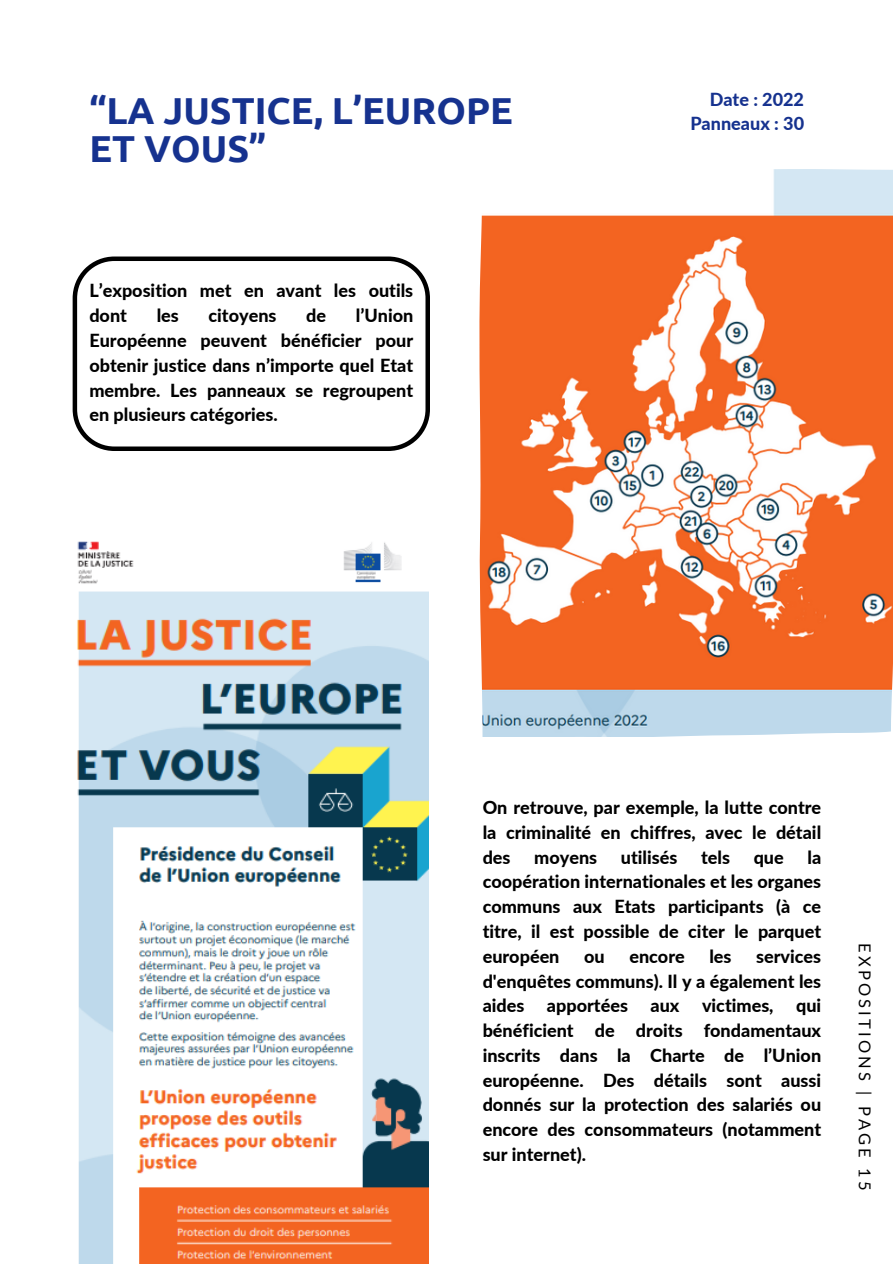
<style>
.page{position:relative;width:893px;height:1264px;background:#fff}
.page>*{position:absolute;margin:0;border:0;box-sizing:border-box;transform-origin:0 0}
.t1{font:700 37.5px/38.2px "Ubuntu";color:#16328f}
.t2{font:800 18px/24.8px "Lato";color:#000;text-align:justify}
.t3{font:800 18px/24.8px "Lato";color:#16328f;text-align:right}
.t4{font:16.5px "Lato";letter-spacing:.19em;color:#000}
</style>
<div class="page">
<svg style="left:73px;top:256px;width:356px;height:195px"></svg>
<img style="left:77px;top:541px;width:352px;height:722px">
<img style="left:479px;top:169px;width:413px;height:567px">
<h1 class="t1" style="left:89px;top:91px;width:425px">“LA JUSTICE, L’EUROPE<br>ET VOUS”</h1>
<p class="t3" style="left:690px;top:86px;width:115px">Date : 2022<br>Panneaux : 30</p>
<p class="t2" style="left:89px;top:278px;width:325px">L’exposition met en avant les outils dont</p>
<p class="t2" style="left:89px;top:303px;width:325px;text-indent:266px">l’Union Européenne peuvent bénéficier pour obtenir justice dans n’importe quel Etat membre. Les panneaux se regroupent en plusieurs catégories.</p>
<p class="t2" style="left:157px;top:303px;width:24px">les</p>
<p class="t2" style="left:208px;top:303px;width:69px">citoyens</p>
<p class="t2" style="left:306px;top:303px;width:21px">de</p>
<p class="t2" style="left:482px;top:794px;width:340px">On retrouve, par exemple, la lutte contre la criminalité en chiffres, avec le détail des</p>
<p class="t2" style="left:482px;top:844px;width:340px;text-indent:325px">la coopération internationales et les organes communs aux Etats participants (à ce titre, il est possible de citer le parquet européen</p>
<p class="t2" style="left:534px;top:844px;width:64px">moyens</p>
<p class="t2" style="left:620px;top:844px;width:58px">utilisés</p>
<p class="t2" style="left:701px;top:844px;width:30px">tels</p>
<p class="t2" style="left:753px;top:844px;width:32px">que</p>
<p class="t2" style="left:482px;top:943px;width:340px;text-indent:273px">services d'enquêtes communs). Il y a également les aides apportées aux victimes, qui bénéficient de droits fondamentaux inscrits dans la Charte de l’Union européenne. Des détails sont aussi donnés sur la protection des salariés ou encore des consommateurs (notamment sur internet).</p>
<p class="t2" style="left:584px;top:943px;width:22px">ou</p>
<p class="t2" style="left:629px;top:943px;width:57px">encore</p>
<p class="t2" style="left:709px;top:943px;width:24px">les</p>
<p class="t4" style="left:875px;top:943px;width:249px;rotate:90deg">EXPOSITIONS | PAGE 15</p>
</div>
